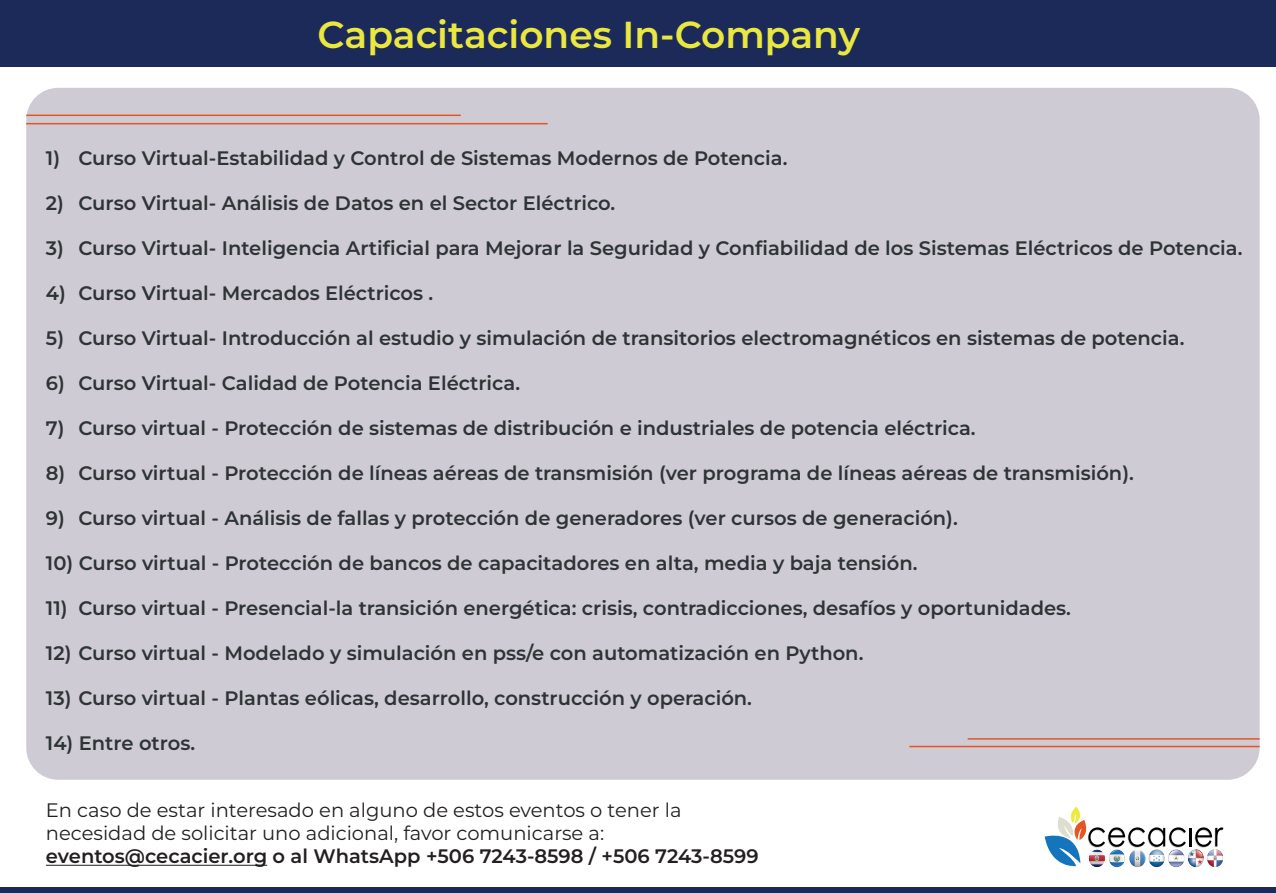
<style>
.page{position:relative;width:1276px;height:893px;background:#fff}
.page>*{position:absolute;margin:0;border:0;box-sizing:border-box;transform-origin:0 0}
.t1{font:600 37.5px "Montserrat";color:#e9e740}
.t2{font:600 19.5px "Montserrat";color:#2e3335}
.t3{font:19.5px/23.4px "Montserrat";color:#231f20}
.t4{font:600 19.5px "Montserrat";color:#231f20}
</style>
<div class="page">
<svg style="left:1044px;top:806px;width:179px;height:61px"></svg>
<img style="left:1088px;top:848px;width:135px;height:20px">
<div style="left:0;top:0;width:1276px;height:66px;background:#1c2a59"></div>
<div style="left:0;top:887px;width:1276px;height:5px;background:#1c2a59"></div>
<div style="left:26px;top:88px;width:1233px;height:691px;background:#cecbd5;border-radius:32px"></div>
<hr style="left:26px;top:114px;width:435px;height:2px;background:#e45524">
<hr style="left:26px;top:123px;width:522px;height:1px;background:#e45524">
<hr style="left:46px;top:864px;width:221px;height:1px;background:#231f20">
<hr style="left:967px;top:738px;width:292px;height:1px;background:#e45524">
<hr style="left:909px;top:745px;width:350px;height:2px;background:#e45524">
<h1 class="t1" style="left:317px;top:8px;width:544px">Capacitaciones In-Company</h1>
<p class="t2" style="left:46px;top:144px;width:743px">1) Curso Virtual-Estabilidad y Control de Sistemas Modernos de Potencia.</p>
<p class="t2" style="left:46px;top:189px;width:571px">2) Curso Virtual- Análisis de Datos en el Sector Eléctrico.</p>
<p class="t2" style="left:46px;top:234px;width:1198px">3) Curso Virtual- Inteligencia Artificial para Mejorar la Seguridad y Confiabilidad de los Sistemas Eléctricos de Potencia.</p>
<p class="t2" style="left:46px;top:279px;width:389px">4) Curso Virtual- Mercados Eléctricos .</p>
<p class="t2" style="left:46px;top:324px;width:1140px">5) Curso Virtual- Introducción al estudio y simulación de transitorios electromagnéticos en sistemas de potencia.</p>
<p class="t2" style="left:46px;top:369px;width:476px">6) Curso Virtual- Calidad de Potencia Eléctrica.</p>
<p class="t2" style="left:46px;top:414px;width:931px">7) Curso virtual - Protección de sistemas de distribución e industriales de potencia eléctrica.</p>
<p class="t2" style="left:46px;top:459px;width:1089px">8) Curso virtual - Protección de líneas aéreas de transmisión (ver programa de líneas aéreas de transmisión).</p>
<p class="t2" style="left:46px;top:504px;width:913px">9) Curso virtual - Análisis de fallas y protección de generadores (ver cursos de generación).</p>
<p class="t2" style="left:46px;top:549px;width:873px">10) Curso virtual - Protección de bancos de capacitadores en alta, media y baja tensión.</p>
<p class="t2" style="left:46px;top:594px;width:1026px">11) Curso virtual - Presencial-la transición energética: crisis, contradicciones, desafíos y oportunidades.</p>
<p class="t2" style="left:46px;top:639px;width:819px">12) Curso virtual - Modelado y simulación en pss/e con automatización en Python.</p>
<p class="t2" style="left:46px;top:684px;width:707px">13) Curso virtual - Plantas eólicas, desarrollo, construcción y operación.</p>
<p class="t2" style="left:46px;top:729px;width:151px">14) Entre otros.</p>
<p class="t3" style="left:46px;top:797px;width:637px">En caso de estar interesado en alguno de estos eventos o tener la necesidad de solicitar uno adicional, favor comunicarse a:</p>
<p class="t4" style="left:46px;top:842px;width:714px">eventos@cecacier.org o al WhatsApp +506 7243-8598 / +506 7243-8599</p>
</div>
